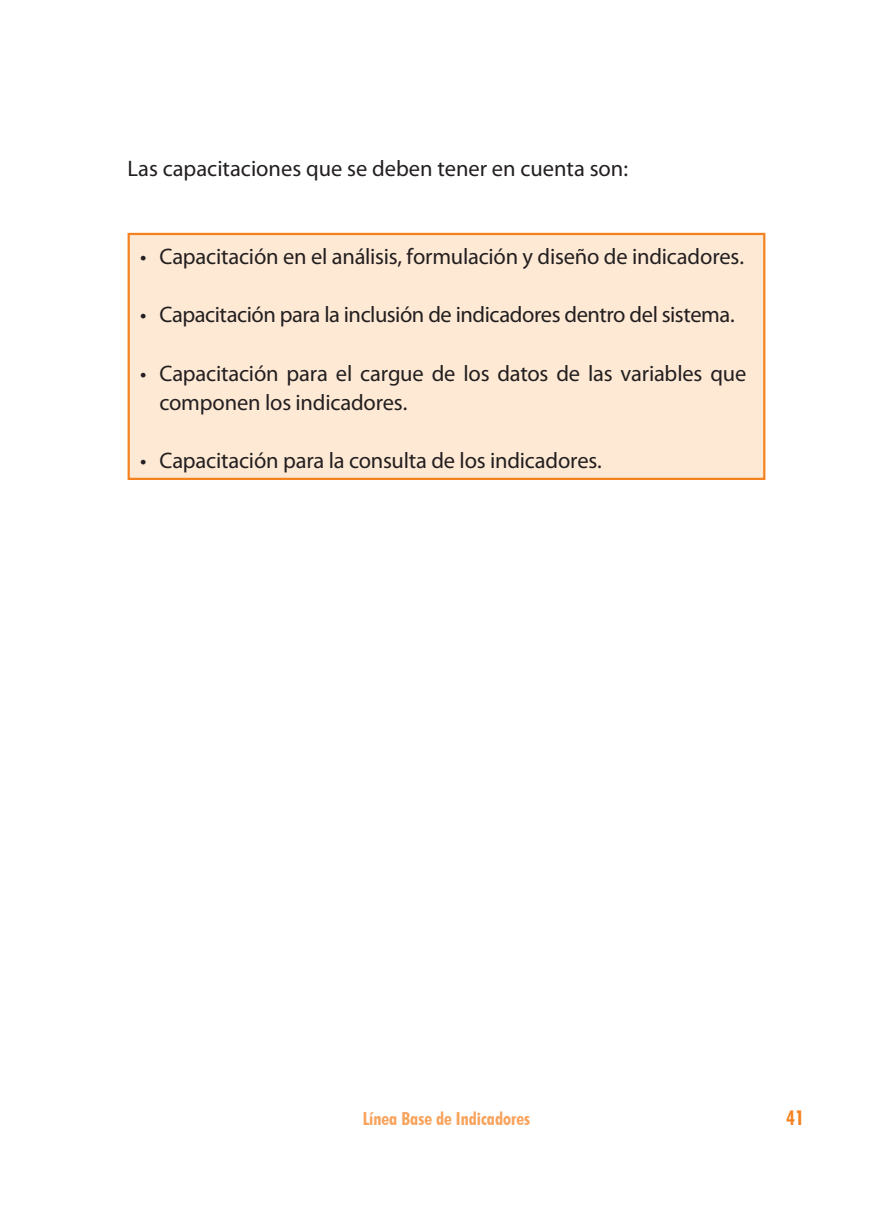
<style>
.page{position:relative;width:893px;height:1212px;background:#fff}
.page>*{position:absolute;margin:0;border:0;box-sizing:border-box;transform-origin:0 0}
.t1{font:22.5px/29.2px "Myriad Pro";letter-spacing:-.01em;color:#231f20}
.t2{font:700 condensed 20.25px "Futura BT";color:#f58220}
.t3{font:700 condensed 18px "Futura BT";color:#f8a35c}
</style>
<div class="page">
<div style="left:128px;top:233px;width:637px;height:247px;background:#fee9d5;border:2px solid #f58220"></div>
<p class="t1" style="left:128px;top:154px;width:502px">Las capacitaciones que se deben tener en cuenta son:</p>
<p class="t1" style="left:140px;top:241px;width:605px">• Capacitación en el análisis, formulación y diseño de indicadores.</p>
<p class="t1" style="left:140px;top:299px;width:596px">• Capacitación para la inclusión de indicadores dentro del sistema.</p>
<p class="t1" style="left:159px;top:358px;width:588px;text-indent:-19px">• Capacitación para el cargue de los datos de las variables que componen los indicadores.</p>
<p class="t1" style="left:140px;top:446px;width:463px">• Capacitación para la consulta de los indicadores.</p>
<p class="t3" style="left:363px;top:1108px;width:169px">Línea Base de Indicadores</p>
<p class="t2" style="left:786px;top:1106px;width:19px">41</p>
</div>
